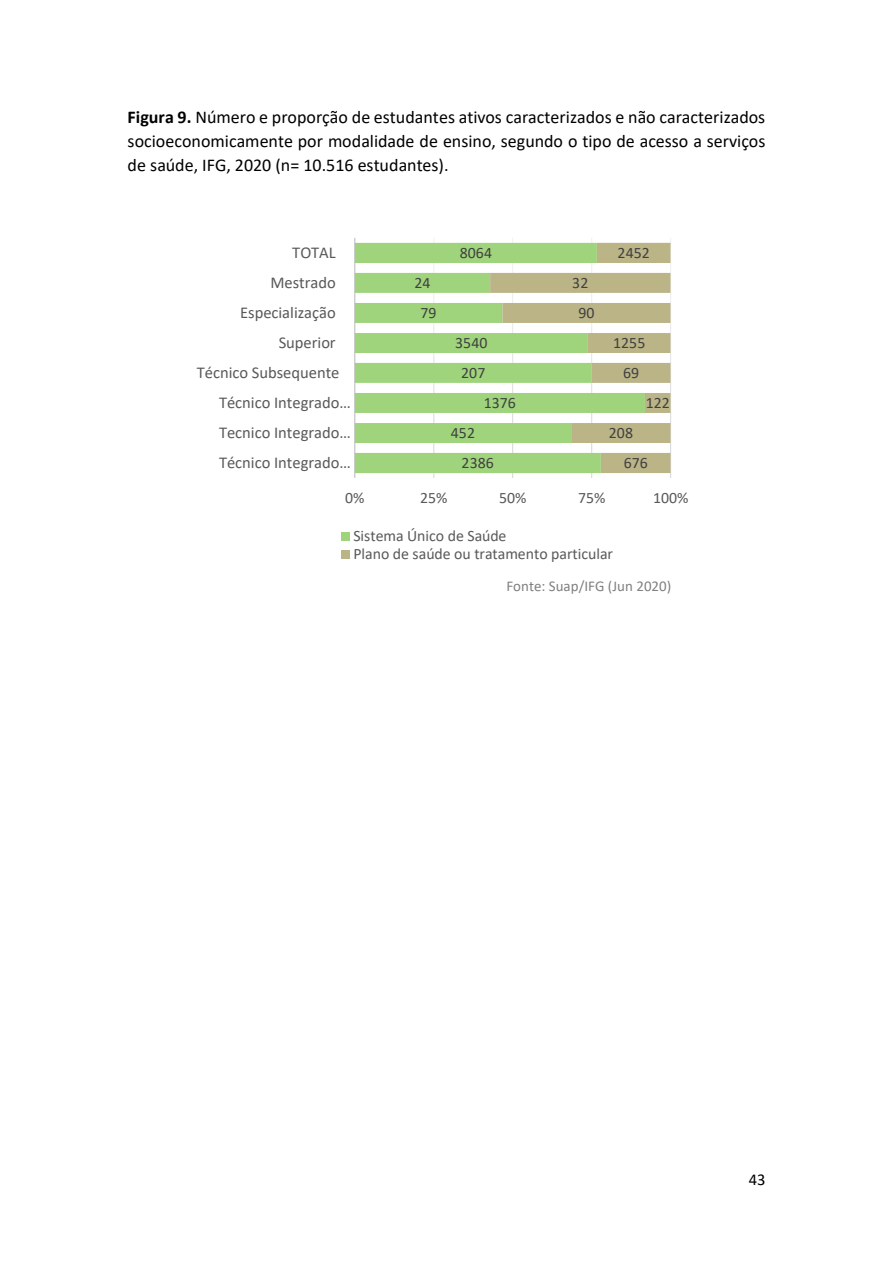
<style>
.page{position:relative;width:893px;height:1263px;background:#fff}
.page>*{position:absolute;margin:0;border:0;box-sizing:border-box;transform-origin:0 0}
.t1{font:18px/23.7px "Calibri";color:#000;text-align:justify}
.t2{font:16.5px "Calibri";color:#595959}
.t3{font:16.5px "Calibri";color:#000}
.t4{font:15.9px/18px "Calibri";color:#595959}
.t5{font:15.9px "Calibri";letter-spacing:.005em;color:#404040}
.t6{font:15px "Calibri";color:#808080}
.s1{font-weight:700}
</style>
<div class="page">
<svg style="left:355px;top:243px;width:135px;height:230px;fill:#9fd47c"></svg>
<svg style="left:490px;top:243px;width:180px;height:230px"></svg>
<hr style="left:354px;top:238px;width:1px;height:240px;background:#bfbfbf">
<div style="left:341px;top:532px;width:9px;height:9px;background:#9fd47c"></div>
<div style="left:341px;top:550px;width:9px;height:9px;background:#bbb487"></div>
<p class="t1" style="left:128px;top:107px;width:639px"><span class="s1">Figura 9.</span> Número e proporção de estudantes ativos caracterizados e não caracterizados socioeconomicamente por modalidade de ensino, segundo o tipo de acesso a serviços de saúde, IFG, 2020 (n= 10.516 estudantes).</p>
<p class="t2" style="left:292px;top:245px;width:45px">TOTAL</p>
<p class="t5" style="left:460px;top:246px;width:34px">8064</p>
<p class="t5" style="left:618px;top:246px;width:34px">2452</p>
<p class="t2" style="left:271px;top:275px;width:67px">Mestrado</p>
<p class="t5" style="left:414px;top:276px;width:18px">24</p>
<p class="t5" style="left:572px;top:276px;width:18px">32</p>
<p class="t2" style="left:240px;top:305px;width:97px">Especialização</p>
<p class="t5" style="left:421px;top:306px;width:18px">79</p>
<p class="t5" style="left:578px;top:306px;width:18px">90</p>
<p class="t2" style="left:279px;top:335px;width:59px">Superior</p>
<p class="t5" style="left:455px;top:336px;width:34px">3540</p>
<p class="t5" style="left:613px;top:336px;width:34px">1255</p>
<p class="t2" style="left:197px;top:365px;width:144px">Técnico Subsequente</p>
<p class="t5" style="left:461px;top:366px;width:26px">207</p>
<p class="t5" style="left:623px;top:366px;width:18px">69</p>
<p class="t2" style="left:219px;top:395px;width:133px">Técnico Integrado…</p>
<p class="t5" style="left:484px;top:396px;width:34px">1376</p>
<p class="t5" style="left:646px;top:396px;width:26px">122</p>
<p class="t2" style="left:219px;top:425px;width:133px">Tecnico Integrado…</p>
<p class="t5" style="left:451px;top:426px;width:26px">452</p>
<p class="t5" style="left:609px;top:426px;width:26px">208</p>
<p class="t2" style="left:219px;top:455px;width:133px">Técnico Integrado…</p>
<p class="t5" style="left:462px;top:456px;width:34px">2386</p>
<p class="t5" style="left:624px;top:456px;width:26px">676</p>
<p class="t4" style="left:345px;top:490px;width:21px">0%</p>
<p class="t4" style="left:420px;top:490px;width:29px">25%</p>
<p class="t4" style="left:499px;top:490px;width:29px">50%</p>
<p class="t4" style="left:578px;top:490px;width:29px">75%</p>
<p class="t4" style="left:653px;top:490px;width:37px">100%</p>
<p class="t4" style="left:353px;top:528px;width:261px">Sistema Único de Saúde<br>Plano de saúde ou tratamento particular</p>
<p class="t6" style="left:506px;top:580px;width:166px">Fonte: Suap/IFG (Jun 2020)</p>
<p class="t3" style="left:749px;top:1173px;width:18px">43</p>
</div>
